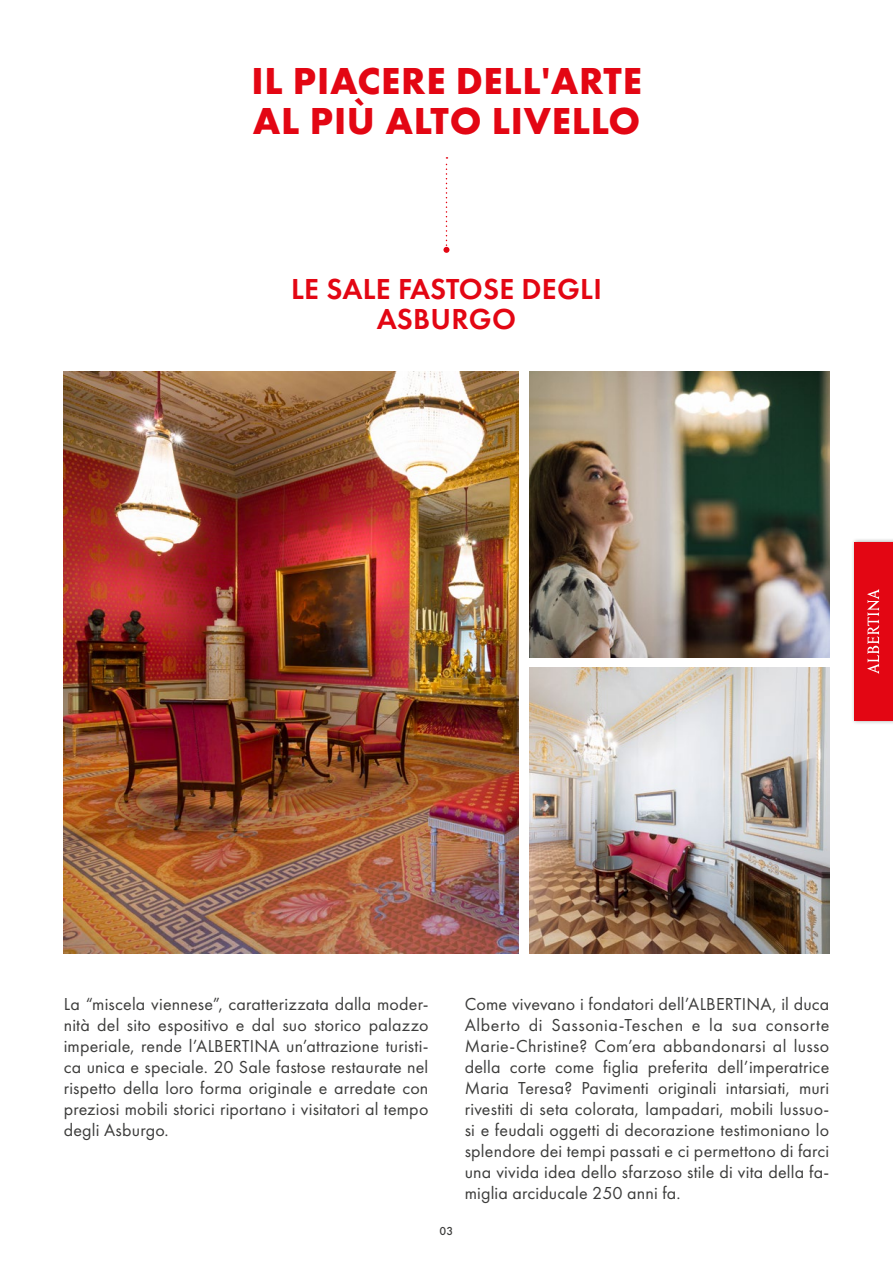
<style>
.page{position:relative;width:893px;height:1263px;background:#fff}
.page>*{position:absolute;margin:0;border:0;box-sizing:border-box;transform-origin:0 0}
.t1{font:700 39px/40.5px "Futura PT";letter-spacing:.02em;color:#e30613}
.t2{font:600 30px/30px "Futura PT";letter-spacing:.01em;color:#e30613;text-align:center}
.t3{font:18px/21px "Futura PT";letter-spacing:.01em;color:#3c3c3b;text-align:justify}
.t4{font:500 12px "Futura PT";color:#3c3c3b}
</style>
<div class="page">
<svg style="left:443px;top:157px;width:6px;height:96px"></svg>
<img style="left:529px;top:371px;width:300px;height:287px">
<img style="left:64px;top:371px;width:455px;height:583px">
<img style="left:529px;top:668px;width:300px;height:286px">
<div style="left:851px;top:538px;width:42px;height:187px;background:#000;opacity:.3"></div>
<div style="left:855px;top:542px;width:38px;height:179px;background:#e30613"></div>
<svg style="left:867px;top:589px;width:12px;height:85px"></svg>
<h1 class="t1" style="left:251px;top:59px;width:392px">IL PIACERE DELL'ARTE<br>AL PIÙ ALTO LIVELLO</h1>
<h2 class="t2" style="left:291px;top:273px;width:312px">LE SALE FASTOSE DEGLI<br>ASBURGO</h2>
<p class="t3" style="left:64px;top:993px;width:366px">La “miscela viennese”, caratterizzata dalla moder&shy;nità del sito espositivo e dal suo storico palazzo imperiale, rende l’ALBERTINA un’attrazione turisti&shy;ca unica e speciale. 20 Sale fastose restaurate nel rispetto della loro forma originale e arredate con preziosi mobili storici riportano i visitatori al tempo degli Asburgo.</p>
<p class="t3" style="left:465px;top:994px;width:366px">Come vivevano i fondatori dell’ALBERTINA, il duca Alberto di Sassonia-Teschen e la sua consorte Marie-Christine? Com’era abbandonarsi al lusso della corte come figlia preferita dell’imperatrice Maria Teresa? Pavimenti originali intarsiati, muri rivestiti di seta colorata, lampadari, mobili lussuo&shy;si e feudali oggetti di decorazione testimoniano lo splendore dei tempi passati e ci permettono di farci una vivida idea dello sfarzoso stile di vita della fa&shy;miglia arciducale 250 anni fa.</p>
<p class="t4" style="left:440px;top:1223px;width:15px">03</p>
</div>
